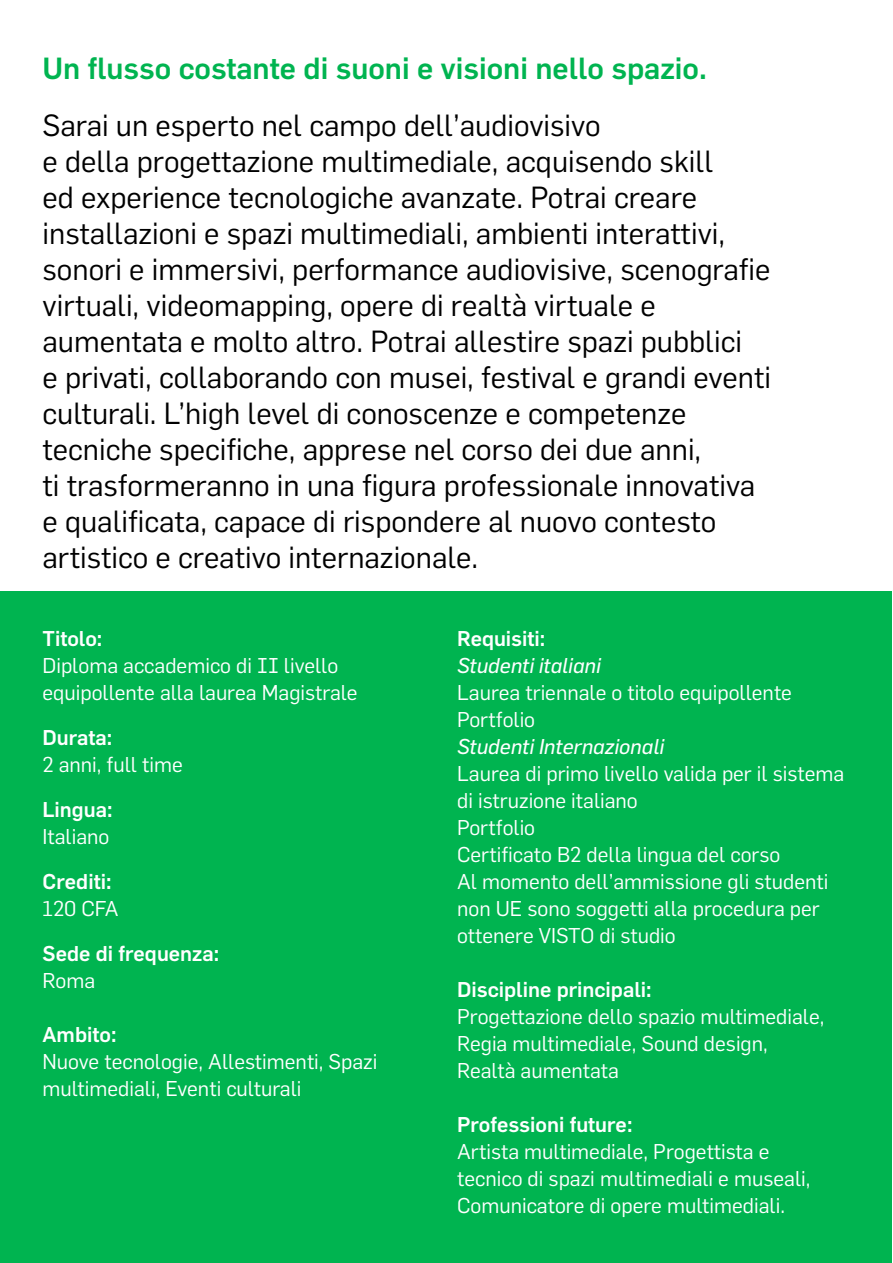
<style>
.page{position:relative;width:893px;height:1263px;background:#fff}
.page>*{position:absolute;margin:0;border:0;box-sizing:border-box;transform-origin:0 0}
.t1{font:30px/36px "Flama";color:#000}
.t2{font:500 30px "Flama";color:#00b450}
.t3{font:21px/27px "Flama";color:#fff}
.t4{font:500 21px "Flama";color:#fff}
.t5{font:italic 21px "Flama Basic";color:#fff}
</style>
<div class="page">
<div style="left:1px;top:591px;width:891px;height:671px;background:#00b450"></div>
<p class="t2" style="left:43px;top:46px;width:666px">Un flusso costante di suoni e visioni nello spazio.</p>
<p class="t1" style="left:43px;top:105px;width:730px">Sarai un esperto nel campo dell’audiovisivo<br>e della progettazione multimediale, acquisendo skill<br>ed experience tecnologiche avanzate. Potrai creare installazioni e spazi multimediali, ambienti interattivi, sonori e immersivi, performance audiovisive, scenografie virtuali, videomapping, opere di realtà virtuale e aumentata e molto altro. Potrai allestire spazi pubblici<br>e privati, collaborando con musei, festival e grandi eventi culturali. L’high level di conoscenze e competenze tecniche specifiche, apprese nel corso dei due anni,<br>ti trasformeranno in una figura professionale innovativa e qualificata, capace di rispondere al nuovo contesto artistico e creativo internazionale.</p>
<p class="t4" style="left:43px;top:623px;width:61px">Titolo:</p>
<p class="t3" style="left:43px;top:650px;width:317px">Diploma accademico di II livello equipollente alla laurea Magistrale</p>
<p class="t4" style="left:43px;top:722px;width:71px">Durata:</p>
<p class="t3" style="left:43px;top:749px;width:142px">2 anni, full time</p>
<p class="t4" style="left:43px;top:794px;width:72px">Lingua:</p>
<p class="t3" style="left:43px;top:821px;width:68px">Italiano</p>
<p class="t4" style="left:43px;top:866px;width:70px">Crediti:</p>
<p class="t3" style="left:43px;top:893px;width:78px">120 CFA</p>
<p class="t4" style="left:43px;top:938px;width:178px">Sede di frequenza:</p>
<p class="t3" style="left:43px;top:965px;width:54px">Roma</p>
<p class="t4" style="left:43px;top:1019px;width:75px">Ambito:</p>
<p class="t3" style="left:43px;top:1046px;width:336px">Nuove tecnologie, Allestimenti, Spazi multimediali, Eventi culturali</p>
<p class="t4" style="left:457px;top:623px;width:90px">Requisiti:</p>
<p class="t5" style="left:457px;top:651px;width:145px">Studenti italiani</p>
<p class="t3" style="left:457px;top:677px;width:336px">Laurea triennale o titolo equipollente<br>Portfolio</p>
<p class="t5" style="left:457px;top:732px;width:209px">Studenti Internazionali</p>
<p class="t3" style="left:457px;top:758px;width:389px">Laurea di primo livello valida per il sistema di istruzione italiano<br>Portfolio<br>Certificato B2 della lingua del corso<br>Al momento dell’ammissione gli studenti non UE sono soggetti alla procedura per ottenere VISTO di studio</p>
<p class="t4" style="left:457px;top:974px;width:196px">Discipline principali:</p>
<p class="t3" style="left:457px;top:1001px;width:369px">Progettazione dello spazio multimediale,<br>Regia multimediale, Sound design,<br>Realtà aumentata</p>
<p class="t4" style="left:457px;top:1109px;width:177px">Professioni future:</p>
<p class="t3" style="left:457px;top:1136px;width:355px">Artista multimediale, Progettista e tecnico di spazi multimediali e museali,<br>Comunicatore di opere multimediali.</p>
</div>
